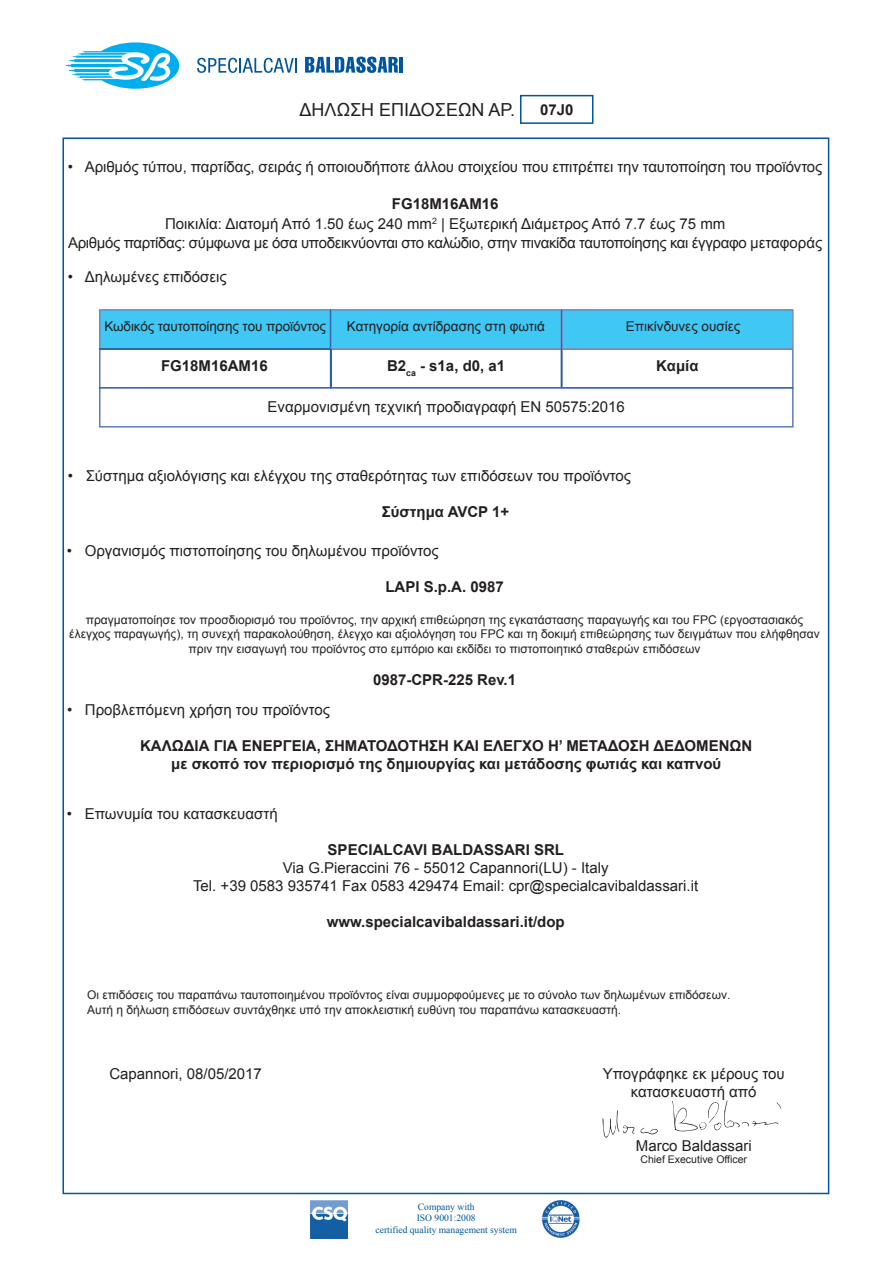
<style>
.page{position:relative;width:893px;height:1263px;background:#fff}
.page>*{position:absolute;margin:0;border:0;box-sizing:border-box;transform-origin:0 0}
.t1{font:18px "Arial";color:#231f20}
.t2{font:15px/18px "Arial";color:#231f20;text-align:center}
.t3{font:700 15px/18px "Arial";color:#231f20;text-align:center}
.t4{font:15px/19.5px "Arial";letter-spacing:-.025em;color:#231f20;text-align:center}
.t5{font:13.5px "Arial";color:#231f20}
.t6{font:12px/14.4px "Arial";color:#231f20}
.t7{font:10.5px "Arial";color:#231f20}
.t8{font:9.6px/11.6px "Times New Roman";color:#01559d;text-align:center}
.s1{font-weight:700}
</style>
<div class="page">
<div style="left:520px;top:95px;width:73px;height:29px;background:#fff;border:2px solid #01559e"></div>
<svg style="left:66px;top:42px;width:113px;height:47px"></svg>
<svg style="left:197px;top:58px;width:100px;height:15px"></svg>
<svg style="left:305px;top:57px;width:93px;height:16px"></svg>
<hr style="left:399px;top:57px;width:4px;height:16px;background:#01559d">
<img style="left:310px;top:1201px;width:38px;height:37px">
<img style="left:542px;top:1201px;width:38px;height:37px">
<svg style="left:99px;top:309px;width:695px;height:118px"></svg>
<svg style="left:602px;top:1100px;width:180px;height:38px"></svg>
<p class="t1" style="left:300px;top:98px;width:217px">ΔΗΛΩΣΗ ΕΠΙΔΟΣΕΩΝ ΑΡ.</p>
<p class="t3" style="left:540px;top:101px;width:35px">07J0</p>
<p class="t2" style="left:68px;top:158px;width:756px">• Αριθμός τύπου, παρτίδας, σειράς ή οποιουδήποτε άλλου στοιχείου που επιτρέπει την ταυτοποίηση του προϊόντος</p>
<p class="t4" style="left:68px;top:194px;width:756px"><span class="s1">FG18M16AM16<br></span>Ποικιλία: Διατομή Από 1.50 έως 240 mm<sup>2</sup> | Εξωτερική Διάμετρος Από 7.7 έως 75 mm<br>Αριθμός παρτίδας: σύμφωνα με όσα υποδεικνύονται στο καλώδιο, στην πινακίδα ταυτοποίησης και έγγραφο μεταφοράς</p>
<p class="t2" style="left:68px;top:268px;width:160px">• Δηλωμένες επιδόσεις</p>
<p class="t5" style="left:104px;top:317px;width:223px">Κωδικός ταυτοποίησης του προϊόντος</p>
<p class="t5" style="left:347px;top:317px;width:200px">Κατηγορία αντίδρασης στη φωτιά</p>
<p class="t5" style="left:626px;top:317px;width:116px">Επικίνδυνες ουσίες</p>
<p class="t3" style="left:656px;top:358px;width:44px">Καμία</p>
<p class="t2" style="left:268px;top:398px;width:359px">Εναρμονισμένη τεχνική προδιαγραφή EN 50575:2016</p>
<p class="t3" style="left:161px;top:358px;width:108px">FG18M16AM16</p>
<p class="t3" style="left:387px;top:358px;width:120px">B2<sub>ca</sub> - s1a, d0, a1</p>
<p class="t2" style="left:68px;top:467px;width:565px">• Σύστημα αξιολόγισης και ελέγχου της σταθερότητας των επιδόσεων του προϊόντος</p>
<p class="t3" style="left:382px;top:503px;width:129px">Σύστημα AVCP 1+</p>
<p class="t2" style="left:67px;top:541px;width:373px">• Οργανισμός πιστοποίησης του δηλωμένου προϊόντος</p>
<p class="t3" style="left:385px;top:578px;width:120px">LAPI S.p.A. 0987</p>
<p class="t6" style="left:69px;top:613px;width:752px;text-align:center">πραγματοποίησε τον προσδιορισμό του προϊόντος, την αρχική επιθεώρηση της εγκατάστασης παραγωγής και του FPC (εργοστασιακός έλεγχος παραγωγής), τη συνεχή παρακολούθηση, έλεγχο και αξιολόγηση του FPC και τη δοκιμή επιθεώρησης των δειγμάτων που ελήφθησαν πριν την εισαγωγή του προϊόντος στο εμπόριο και εκδίδει το πιστοποιητικό σταθερών επιδόσεων</p>
<p class="t3" style="left:373px;top:671px;width:145px">0987-CPR-225 Rev.1</p>
<p class="t2" style="left:67px;top:701px;width:264px">• Προβλεπόμενη χρήση του προϊόντος</p>
<p class="t3" style="left:140px;top:737px;width:614px">ΚΑΛΩΔΙΑ ΓΙΑ ΕΝΕΡΓΕΙΑ, ΣΗΜΑΤΟΔΟΤΗΣΗ ΚΑΙ ΕΛΕΓΧΟ Η’ ΜΕΤΑΔΟΣΗ ΔΕΔΟΜΕΝΩΝ με σκοπό τον περιορισμό της δημιουργίας και μετάδοσης φωτιάς και καπνού</p>
<p class="t2" style="left:67px;top:804px;width:212px">• Επωνυμία του κατασκευαστή</p>
<p class="t3" style="left:328px;top:841px;width:238px">SPECIALCAVI BALDASSARI SRL</p>
<p class="t2" style="left:193px;top:858px;width:507px">Via G.Pieraccini 76 - 55012 Capannori(LU) - Italy<br>Tel. +39 0583 935741 Fax 0583 429474 Email: cpr@specialcavibaldassari.it</p>
<p class="t3" style="left:327px;top:913px;width:239px">www.specialcavibaldassari.it/dop</p>
<p class="t6" style="left:87px;top:988px;width:645px">Οι επιδόσεις του παραπάνω ταυτοποιημένου προϊόντος είναι συμμορφούμενες με το σύνολο των δηλωμένων επιδόσεων.<br>Αυτή η δήλωση επιδόσεων συντάχθηκε υπό την αποκλειστική ευθύνη του παραπάνω κατασκευαστή.</p>
<p class="t2" style="left:109px;top:1064px;width:154px">Capannori, 08/05/2017</p>
<p class="t2" style="left:603px;top:1064px;width:184px">Υπογράφηκε εκ μέρους του κατασκευαστή από</p>
<p class="t8" style="left:376px;top:1201px;width:143px">Company with<br>ISO 9001:2008<br>certified quality management system</p>
<p class="t2" style="left:636px;top:1136px;width:117px">Marco Baldassari</p>
<p class="t7" style="left:640px;top:1152px;width:108px">Chief Executive Officer</p>
</div>
